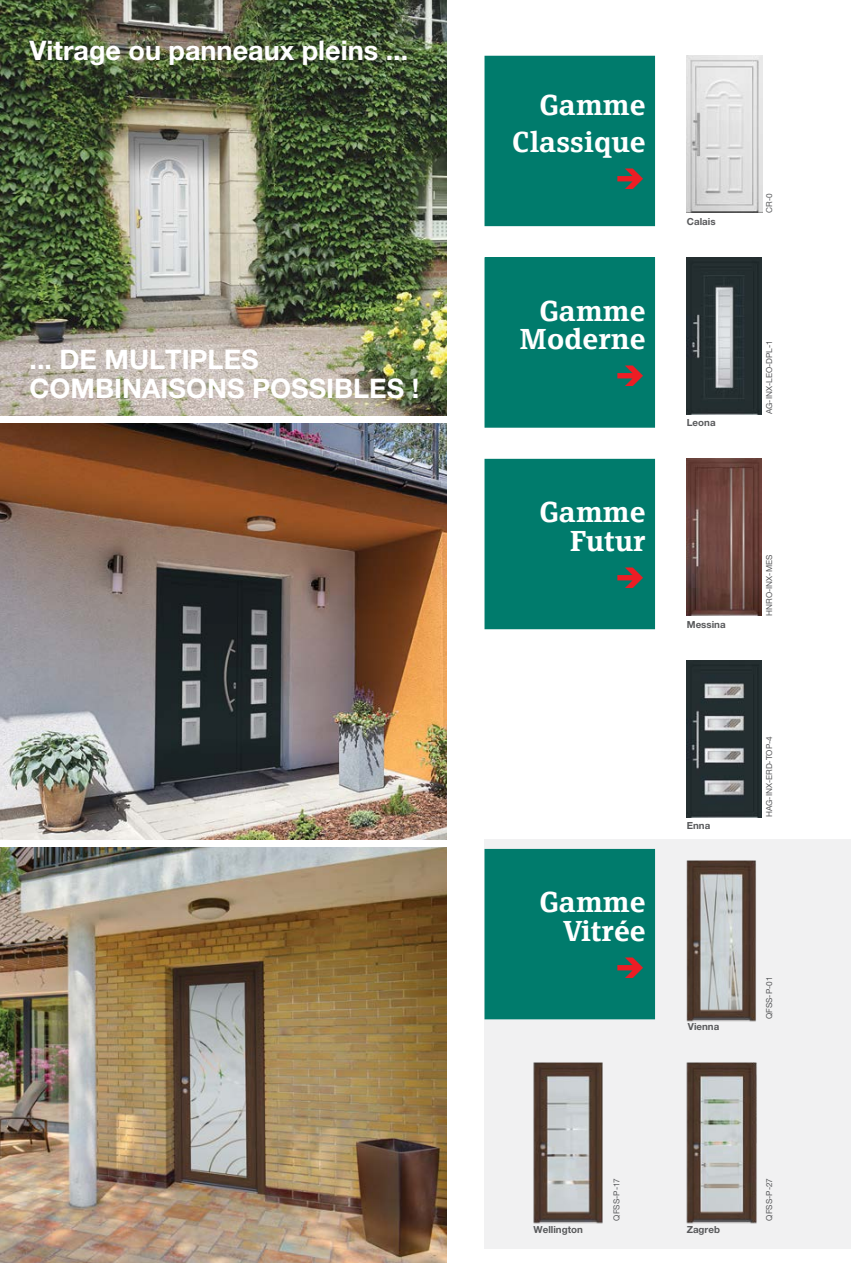
<style>
.page{position:relative;width:851px;height:1263px;background:#fff}
.page>*{position:absolute;margin:0;border:0;box-sizing:border-box;transform-origin:0 0}
.t1{font:600 28.5px/28.5px "Page Serif TF";color:#fff;text-align:right}
.t2{font:700 27px/29.2px "Helvetica Neue LT Pro";color:#fff}
.t3{font:700 9.75px "Helvetica Neue LT Pro";color:#58595b}
.t4{font:8.25px "Helvetica Neue LT Pro";color:#58595b}
</style>
<div class="page">
<div style="left:484px;top:839px;width:366px;height:410px;background:#f1f1f2"></div>
<img style="left:0;top:424px;width:446px;height:415px">
<div style="left:485px;top:258px;width:169px;height:169px;background:#007b6c"></div>
<div style="left:484px;top:257px;width:170px;height:170px;border:1px solid #007b6c"></div>
<div style="left:485px;top:459px;width:169px;height:170px;background:#007b6c"></div>
<div style="left:484px;top:459px;width:170px;height:170px;border:1px solid #007b6c"></div>
<div style="left:485px;top:849px;width:169px;height:170px;background:#007b6c"></div>
<div style="left:484px;top:849px;width:170px;height:170px;border:1px solid #007b6c"></div>
<div style="left:485px;top:56px;width:169px;height:170px;background:#007b6c"></div>
<div style="left:484px;top:56px;width:170px;height:170px;border:1px solid #007b6c"></div>
<img style="left:0;top:0;width:446px;height:415px">
<img style="left:0;top:848px;width:446px;height:415px">
<img style="left:686px;top:56px;width:76px;height:157px">
<img style="left:686px;top:660px;width:75px;height:157px">
<img style="left:686px;top:860px;width:70px;height:162px">
<img style="left:686px;top:1062px;width:71px;height:162px">
<img style="left:533px;top:1062px;width:70px;height:162px">
<img style="left:686px;top:257px;width:75px;height:157px">
<img style="left:686px;top:459px;width:75px;height:156px">
<h2 class="t2" style="left:30px;top:35px;width:380px">Vitrage ou panneaux pleins ...</h2>
<h2 class="t2" style="left:30px;top:344px;width:391px">... DE MULTIPLES<br>COMBINAISONS POSSIBLES !</h2>
<h1 class="t1" style="left:512px;top:86px;width:135px;line-height:37px">Gamme<br>Classique</h1>
<h1 class="t1" style="left:519px;top:296px;width:128px">Gamme<br>Moderne</h1>
<h1 class="t1" style="left:539px;top:498px;width:108px">Gamme<br>Futur</h1>
<p class="t3" style="left:686px;top:215px;width:30px">Calais</p>
<p class="t3" style="left:686px;top:417px;width:30px">Leona</p>
<p class="t4" style="left:764px;top:213px;width:21px;rotate:-90deg">CR-0</p>
<p class="t4" style="left:764px;top:414px;width:75px;rotate:-90deg">AG-INX-LEO-DPL-1</p>
<p class="t3" style="left:686px;top:618px;width:40px">Messina</p>
<p class="t4" style="left:764px;top:616px;width:62px;rotate:-90deg">HNRO-INX-MES</p>
<h1 class="t1" style="left:539px;top:888px;width:108px">Gamme<br>Vitrée</h1>
<p class="t3" style="left:686px;top:820px;width:25px">Enna</p>
<p class="t3" style="left:687px;top:1021px;width:33px">Vienna</p>
<p class="t4" style="left:764px;top:817px;width:82px;rotate:-90deg">HAG-INX-ERD-TOP-4</p>
<p class="t4" style="left:764px;top:1019px;width:44px;rotate:-90deg">QFSS-P-01</p>
<p class="t3" style="left:533px;top:1223px;width:51px">Wellington</p>
<p class="t4" style="left:611px;top:1221px;width:44px;rotate:-90deg">QFSS-P-17</p>
<p class="t3" style="left:686px;top:1223px;width:35px">Zagreb</p>
<p class="t4" style="left:764px;top:1221px;width:44px;rotate:-90deg">QFSS-P-27</p>
</div>
